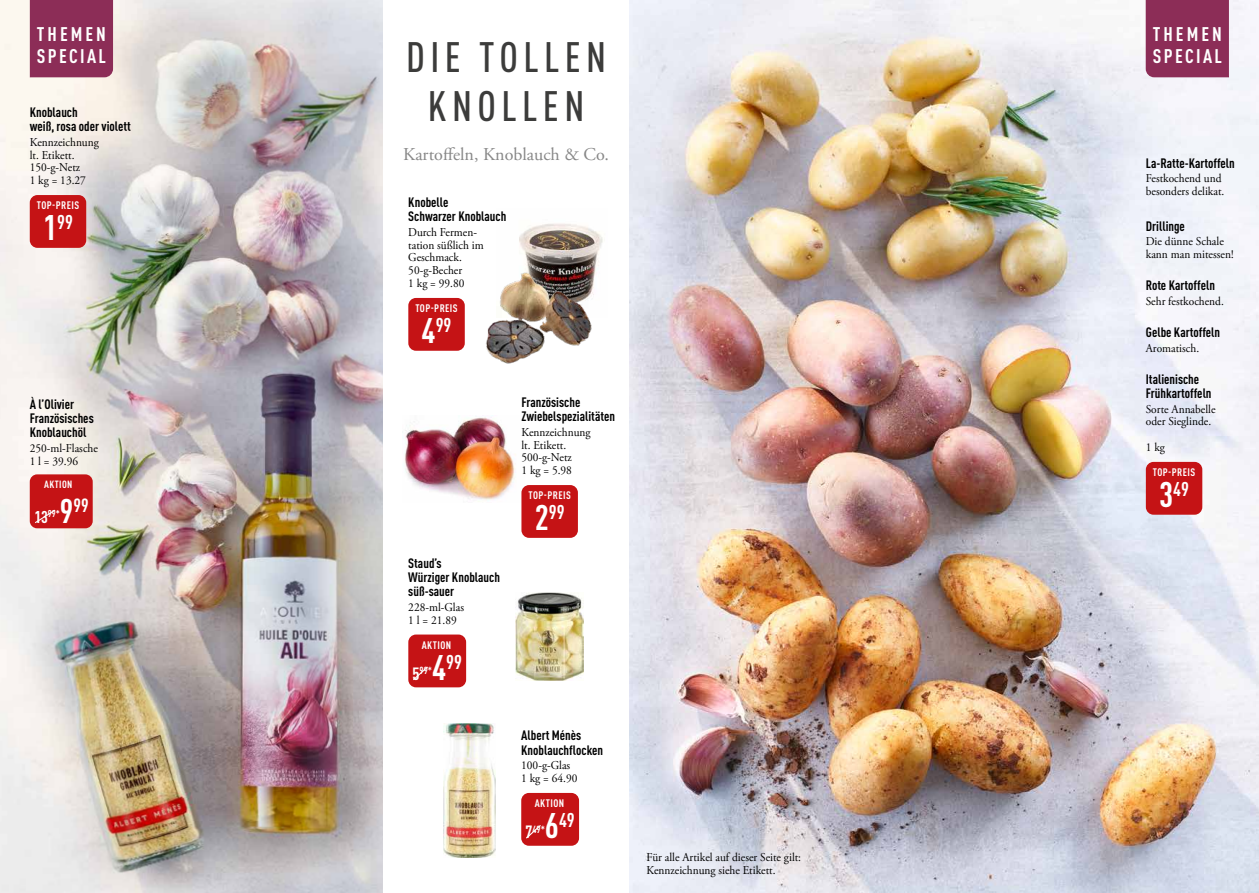
<style>
.page{position:relative;width:1259px;height:893px;background:#fff}
.page>*{position:absolute;margin:0;border:0;box-sizing:border-box;transform-origin:0 0}
.t1{font:500 condensed 42px/49.5px "DINOT";letter-spacing:.13em;color:#3c3c3b;text-align:center}
.t2{font:700 condensed 19.65px "DINOT";color:#fff}
.t3{font:700 condensed 19.5px/21.5px "DINOT";letter-spacing:.12em;color:#fff}
.t4{font:700 condensed 18.9px "DINOT";color:#fff}
.t5{font:18px "Adobe Garamond Pro";color:#878787}
.t6{font:700 condensed 13.5px/14.2px "DINOT";color:#000}
.t7{font:12px/12.8px "Adobe Garamond Pro";color:#000;scale:.95 1}
.t8{font:700 condensed 10.8px "DINOT";letter-spacing:.04em;color:#fff}
.t9{font:700 condensed 10.35px "DINOT";letter-spacing:.04em;color:#fff}
.t10{font:700 condensed 10.2px "DINOT";color:#fff}
.t11{font:700 condensed 9.9px "DINOT";color:#fff}
.s1{font-size:35.1px}
.s2{font-size:16.8px}
.s3{font-size:33.75px}
.s4{font-size:17.55px}
</style>
<div class="page">
<img style="left:629px;top:0;width:630px;height:893px">
<img style="left:0;top:0;width:383px;height:893px">
<div style="left:1145px;top:0;width:84px;height:77px;background:#8c2d57"></div>
<div style="left:30px;top:0;width:83px;height:77px;background:#8c2d57"></div>
<img style="left:443px;top:723px;width:52px;height:134px">
<img style="left:402px;top:417px;width:114px;height:85px">
<div style="left:408px;top:634px;width:58px;height:53px;background:#c51315;border-radius:8px"></div>
<svg style="left:413px;top:666px;width:15px;height:14px"></svg>
<div style="left:521px;top:793px;width:58px;height:53px;background:#c51315;border-radius:8px"></div>
<svg style="left:526px;top:825px;width:15px;height:14px"></svg>
<img style="left:519px;top:223px;width:84px;height:48px">
<img style="left:486px;top:271px;width:110px;height:93px">
<img style="left:515px;top:592px;width:68px;height:89px">
<div style="left:30px;top:195px;width:56px;height:53px;background:#c51315;border-radius:8px"></div>
<div style="left:1145px;top:462px;width:57px;height:53px;background:#c51315;border-radius:8px"></div>
<div style="left:521px;top:485px;width:57px;height:53px;background:#c51315;border-radius:8px"></div>
<div style="left:30px;top:474px;width:63px;height:54px;background:#c51315;border-radius:7px"></div>
<svg style="left:35px;top:509px;width:21px;height:14px"></svg>
<div style="left:408px;top:298px;width:57px;height:53px;background:#c51315;border-radius:8px"></div>
<h3 class="t3" style="left:37px;top:22px;width:71px">THEMEN<br>SPECIAL</h3>
<p class="t6" style="left:30px;top:104px;width:103px">Knoblauch<br>weiß, rosa oder violett</p>
<p class="t7" style="left:30px;top:136px;width:74px">Kennzeichnung lt. Etikett.<br>150-g-Netz<br>1 kg = 13.27</p>
<p class="t8" style="left:37px;top:197px;width:44px">TOP-PREIS</p>
<h2 class="t2" style="left:43px;top:207px;width:31px"><span class="s1">1</span>99</h2>
<p class="t6" style="left:30px;top:396px;width:66px">À l’Olivier<br>Französisches<br>Knoblauchöl</p>
<p class="t7" style="left:30px;top:442px;width:73px">250-ml-Flasche<br>1 l = 39.96</p>
<p class="t9" style="left:44px;top:477px;width:30px">AKTION</p>
<p class="t11" style="left:34px;top:507px;width:27px"><span class="s2">13</span>99*</p>
<h3 class="t4" style="left:60px;top:492px;width:30px"><span class="s3">9</span>99</h3>
<h1 class="t1" style="left:406px;top:29px;width:202px">DIE TOLLEN<br>KNOLLEN</h1>
<h3 class="t5" style="left:403px;top:143px;width:207px">Kartoffeln, Knoblauch &amp; Co.</h3>
<p class="t6" style="left:408px;top:194px;width:100px">Knobelle<br>Schwarzer Knoblauch</p>
<p class="t7" style="left:408px;top:226px;width:81px">Durch Fermen&shy;tation süßlich im<br>Geschmack.<br>50-g-Becher<br>1 kg = 99.80</p>
<p class="t8" style="left:415px;top:300px;width:44px">TOP-PREIS</p>
<h2 class="t2" style="left:421px;top:310px;width:31px"><span class="s1">4</span>99</h2>
<p class="t6" style="left:408px;top:555px;width:93px">Staud’s<br>Würziger Knoblauch süß-sauer</p>
<p class="t7" style="left:408px;top:601px;width:60px">228-ml-Glas<br>1 l = 21.89</p>
<p class="t8" style="left:422px;top:637px;width:31px">AKTION</p>
<h2 class="t2" style="left:432px;top:647px;width:31px"><span class="s1">4</span>99</h2>
<p class="t10" style="left:412px;top:663px;width:21px"><span class="s4">5</span>99*</p>
<p class="t6" style="left:521px;top:394px;width:95px">Französische<br>Zwiebelspezialitäten</p>
<p class="t7" style="left:521px;top:426px;width:74px">Kennzeichnung lt. Etikett.<br>500-g-Netz<br>1 kg = 5.98</p>
<p class="t8" style="left:528px;top:487px;width:44px">TOP-PREIS</p>
<h2 class="t2" style="left:535px;top:497px;width:31px"><span class="s1">2</span>99</h2>
<p class="t6" style="left:521px;top:727px;width:83px">Albert Ménès<br>Knoblauchflocken</p>
<p class="t7" style="left:521px;top:759px;width:61px">100-g-Glas<br>1 kg = 64.90</p>
<p class="t8" style="left:535px;top:795px;width:31px">AKTION</p>
<h2 class="t2" style="left:545px;top:806px;width:31px"><span class="s1">6</span>49</h2>
<p class="t10" style="left:525px;top:821px;width:21px"><span class="s4">7</span>49*</p>
<p class="t7" style="left:646px;top:851px;width:164px">Für alle Artikel auf dieser Seite gilt:<br>Kennzeichnung siehe Etikett.</p>
<h3 class="t3" style="left:1152px;top:22px;width:71px">THEMEN<br>SPECIAL</h3>
<p class="t6" style="left:1145px;top:155px;width:90px">La-Ratte-Kartoffeln</p>
<p class="t7" style="left:1145px;top:172px;width:84px">Festkochend und besonders delikat.</p>
<p class="t6" style="left:1145px;top:218px;width:41px">Drillinge</p>
<p class="t7" style="left:1145px;top:236px;width:94px">Die dünne Schale kann man mitessen!</p>
<p class="t6" style="left:1145px;top:277px;width:71px">Rote Kartoffeln</p>
<p class="t7" style="left:1145px;top:295px;width:84px">Sehr festkochend.</p>
<p class="t6" style="left:1145px;top:324px;width:76px">Gelbe Kartoffeln</p>
<p class="t7" style="left:1145px;top:342px;width:58px">Aromatisch.</p>
<p class="t6" style="left:1145px;top:371px;width:67px">Italienische<br>Frühkartoffeln</p>
<p class="t7" style="left:1145px;top:403px;width:75px">Sorte Annabelle oder Sieglinde.</p>
<p class="t7" style="left:1145px;top:441px;width:22px">1 kg</p>
<p class="t8" style="left:1153px;top:464px;width:44px">TOP-PREIS</p>
<h2 class="t2" style="left:1159px;top:474px;width:31px"><span class="s1">3</span>49</h2>
</div>
